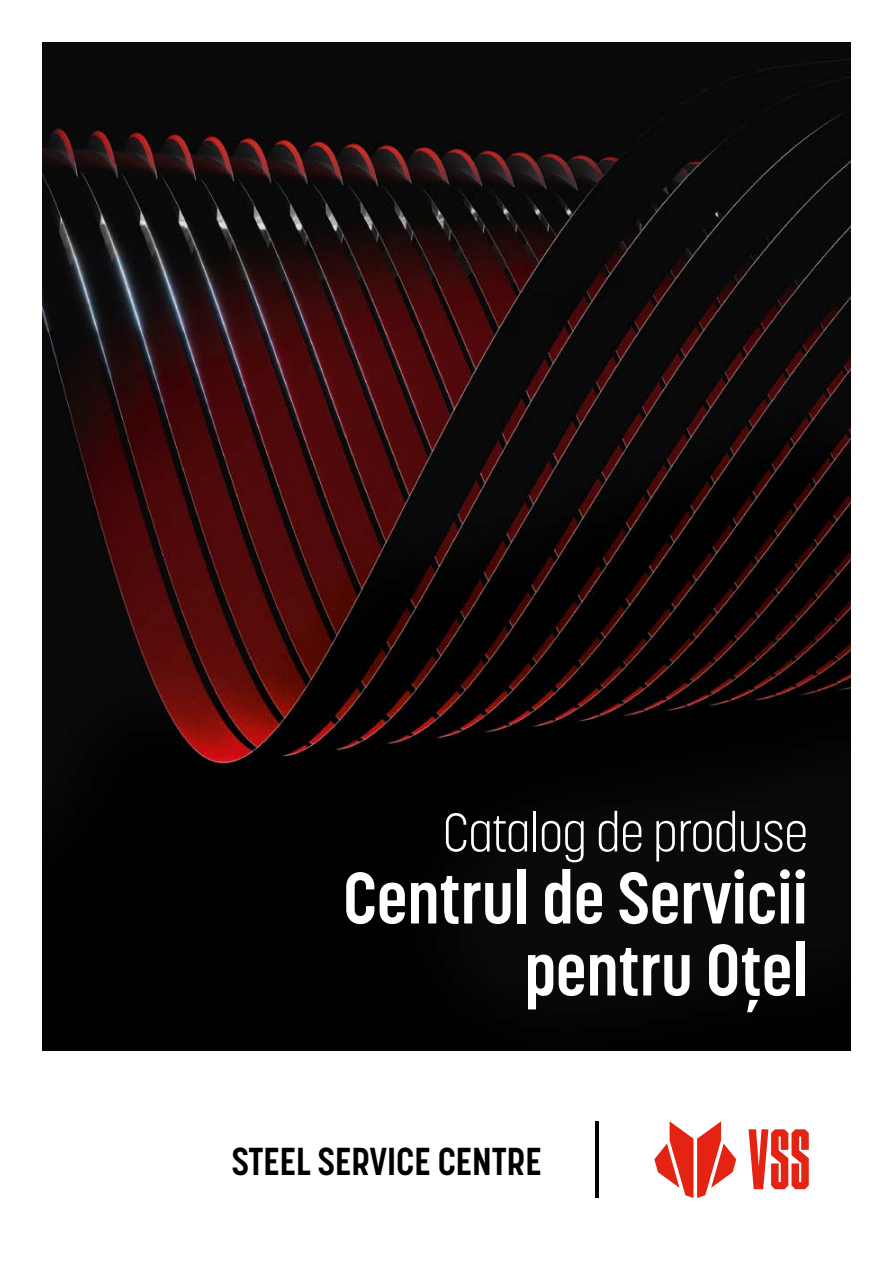
<style>
.page{position:relative;width:893px;height:1263px;background:#fff}
.page>*{position:absolute;margin:0;border:0;box-sizing:border-box;transform-origin:0 0}
.t1{font:700 72px/72px "Korolev Condensed";color:#fff;text-align:right}
.t2{font:300 54px "Korolev Condensed";color:#fff}
.t3{font:700 38.55px "Korolev Condensed";color:#000}
</style>
<div class="page">
<img style="left:43px;top:43px;width:807px;height:1007px">
<svg style="left:654px;top:1121px;width:82px;height:77px"></svg>
<svg style="left:748px;top:1129px;width:61px;height:60px"></svg>
<hr style="left:595px;top:1121px;width:3px;height:77px;background:#000">
<p class="t2" style="left:443px;top:800px;width:366px">Catalog de produse</p>
<p class="t1" style="left:343px;top:862px;width:466px">Centrul de Servicii pentru Oțel</p>
<p class="t3" style="left:232px;top:1139px;width:311px">STEEL SERVICE CENTRE</p>
</div>
